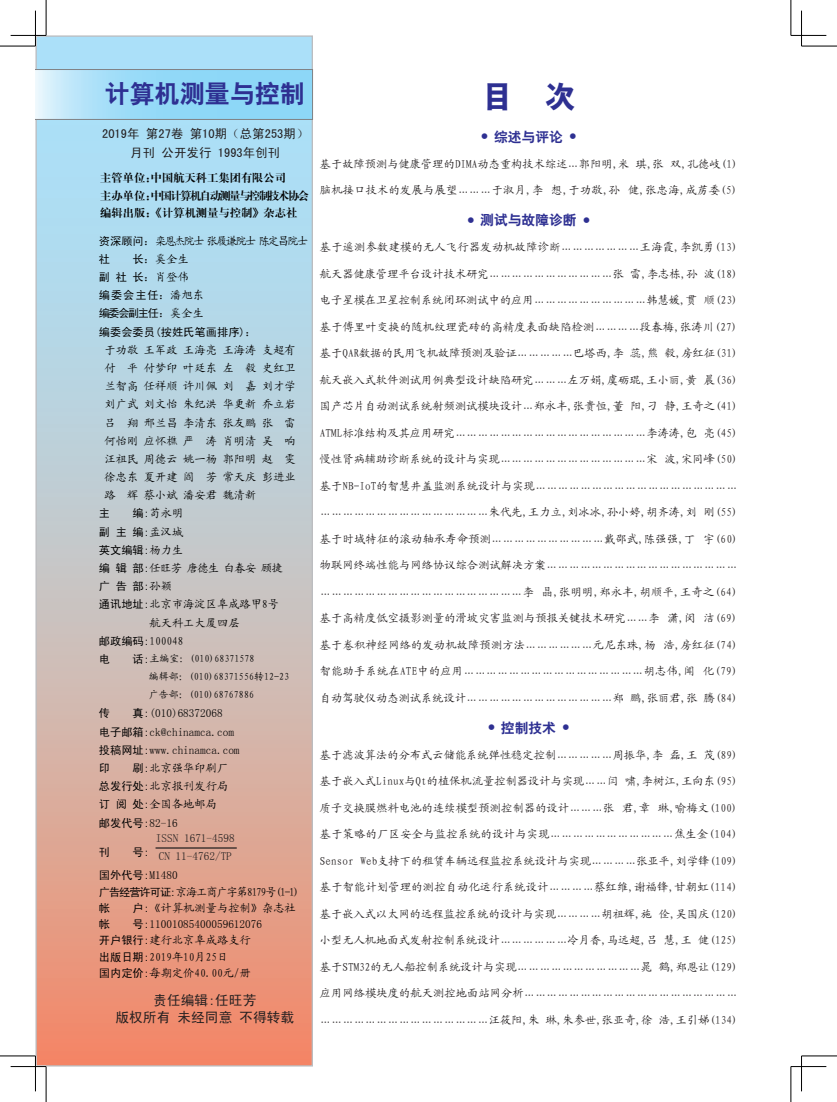
<style>
.page{position:relative;width:837px;height:1102px;background:#fff}
.page>*{position:absolute;margin:0;border:0;box-sizing:border-box;transform-origin:0 0}
.t1{font:31.25px "H Yb 9 gj";color:#2e3092}
.t2{font:25px "H Yb 2 gj";color:#2e3092}
.t3{font:13.75px "H Yb 2 gj";color:#2e3092}
.t4{font:13.75px/16.5px "Sim Hei";color:#231f20;text-align:center}
.t5{font:12.5px/18.8px "Sim Hei";color:#231f20;text-align:center}
.t6{font:11.25px "Kai Ti GB2312";color:#231f20}
.t7{font:11.25px/18.2px "Kai Ti GB2312";color:#000;text-align:justify}
.t8{font:11.25px "Kai Ti GB2312";letter-spacing:.02em;color:#231f20}
.t9{font:11.25px/18.2px "Sim Hei";color:#000}
.t10{font:11.25px/18.2px "Sim Sun";color:#000}
.t11{font:11.25px/17.5px "H Ya 4 gj";color:#000}
.t12{font:11.25px "Kai Ti GB2312";letter-spacing:-.095em;color:#000}
.t13{font:11.25px/17.5px "Sim Sun";color:#231f20}
.t14{font:11.25px "Kai Ti GB2312";letter-spacing:-.15em;color:#000}
.t15{font:11.25px "Kai Ti GB2312";letter-spacing:-.05em;color:#000}
.t16{font:10px/17.9px "Kai Ti GB2312";color:#000}
.s1{font-family:"Sim Hei"}
.s2{font-family:"Kai Ti GB2312"}
.s3{font-family:"Sim Hei";font-size:11.25px}
.s4{font-family:"Sim Sun"}
.s5{font-family:"FZKTK GBK1 0"}
</style>
<div class="page">
<svg style="left:37px;top:37px;width:274px;height:1028px;background:#c9bfbe"></svg>
<hr style="left:155px;top:847px;width:82px;height:2px;background:#231f20">
<svg style="left:35px;top:69px;width:278px;height:51px;background:#9dd8f3"></svg>
<hr style="left:0;top:46px;width:35px;height:1px;background:#000">
<hr style="left:801px;top:46px;width:35px;height:1px;background:#000">
<hr style="left:0;top:1056px;width:35px;height:1px;background:#000">
<hr style="left:801px;top:1056px;width:35px;height:1px;background:#000">
<hr style="left:46px;top:0;width:1px;height:35px;background:#000">
<hr style="left:46px;top:1067px;width:1px;height:35px;background:#000">
<hr style="left:790px;top:0;width:1px;height:35px;background:#000">
<hr style="left:790px;top:1067px;width:1px;height:35px;background:#000">
<hr style="left:11px;top:35px;width:35px;height:1px;background:#000">
<hr style="left:790px;top:35px;width:36px;height:1px;background:#000">
<hr style="left:11px;top:1066px;width:35px;height:1px;background:#000">
<hr style="left:790px;top:1066px;width:36px;height:1px;background:#000">
<hr style="left:35px;top:11px;width:1px;height:35px;background:#000">
<hr style="left:35px;top:1056px;width:1px;height:35px;background:#000">
<hr style="left:801px;top:11px;width:1px;height:35px;background:#000">
<hr style="left:801px;top:1056px;width:1px;height:35px;background:#000">
<h2 class="t2" style="left:105px;top:81px;width:202px">计算机测量与控制</h2>
<p class="t5" style="left:102px;top:124px;width:208px">2019年 第27卷 第10期（总第253期）月刊 公开发行 1993年创刊</p>
<p class="t11" style="left:100px;top:169px;width:210px">主管单位:中国航天科工集团有限公司<br>主办单位:中国计算机自动测量与控制技术协会编辑出版:《计算机测量与控制》杂志社</p>
<p class="t14" style="left:99px;top:235px;width:211px"><span class="s1">资深顾问：</span>栾恩杰院士 张履谦院士 陈定昌院士</p>
<p class="t9" style="left:99px;top:250px;width:13px">社</p>
<p class="t7" style="left:133px;top:250px;width:58px"><span class="s1">长：</span>奚全生</p>
<p class="t9" style="left:99px;top:268px;width:159px">副社长：<span class="s2">肖登伟<br></span>编委会主任：<span class="s2">潘旭东<br></span>编委会副主任：<span class="s2">奚全生<br></span>编委会委员(按姓氏笔画排序)：</p>
<p class="t7" style="left:104px;top:341px;width:193px">于功敬 王军政王海亮 王海涛 支超有付　平 付梦印 叶廷东 左　毅 史红卫兰智高 任祥顺 许川佩 刘　嘉刘才学刘广武 刘文怡 朱纪洪 华更新乔立岩吕 翔 邢兰昌 李清东 张友鹏 张 雷何怡刚 应怀樵 严 涛 肖明清 吴　响汪祖民周德云 姚一杨 郭阳明 赵 雯徐忠东 夏开建 阎 芳 常天庆 彭进业路 辉 蔡小斌 潘安君 魏清新</p>
<p class="t9" style="left:99px;top:504px;width:13px">主</p>
<p class="t7" style="left:133px;top:504px;width:52px"><span class="s1">编:</span>苟永明</p>
<p class="t9" style="left:99px;top:523px;width:86px">副主编:<span class="s2">孟汉城</span>英文编辑:<span class="s2">杨力生</span></p>
<p class="t15" style="left:99px;top:562px;width:185px"><span class="s1">编辑部:</span>任旺芳 唐德生 白春安 顾捷</p>
<p class="t9" style="left:99px;top:577px;width:75px">广告部:<span class="s2">孙颖</span></p>
<p class="t7" style="left:99px;top:595px;width:181px"><span class="s1">通讯地址:</span>北京市海淀区阜成路甲8号</p>
<p class="t7" style="left:149px;top:613px;width:91px">航天科工大厦四层</p>
<p class="t7" style="left:99px;top:632px;width:86px"><span class="s1">邮政编码:</span>100048</p>
<p class="t9" style="left:99px;top:650px;width:13px">电</p>
<p class="t16" style="left:149px;top:650px;width:141px;text-indent:-16px"><span class="s3">话:</span>主编室：(010)68371578<br>编辑部：(010)68371556转12-23广告部：(010)68767886</p>
<p class="t9" style="left:99px;top:704px;width:13px">传</p>
<p class="t10" style="left:99px;top:704px;width:142px;text-indent:34px"><span class="s1">真:</span>(010)68372068<br><span class="s1">电子邮箱:</span>ck@chinamca.com<span class="s1">投稿网址:</span>www.chinamca.com</p>
<p class="t9" style="left:99px;top:759px;width:13px">印</p>
<p class="t7" style="left:99px;top:759px;width:131px;text-indent:34px"><span class="s1">刷:</span>北京强华印刷厂<span class="s1">总发行处:</span>北京报刊发行局<span class="s1">订阅处:</span>全国各地邮局</p>
<p class="t9" style="left:99px;top:813px;width:80px">邮发代号:<span class="s4">82-16</span></p>
<p class="t9" style="left:99px;top:843px;width:13px">刊</p>
<p class="t13" style="left:156px;top:830px;width:80px">ISSN 1671-4598<br>CN 11-4762/TP</p>
<p class="t9" style="left:99px;top:840px;width:80px;line-height:23.4px;text-align:center">号:<br>国外代号:<span class="s4">M1480</span></p>
<p class="t12" style="left:99px;top:886px;width:202px"><span class="s1">广告经营许可证:</span>京海工商广字第8179号(1-1)</p>
<p class="t9" style="left:99px;top:899px;width:13px">帐</p>
<p class="t7" style="left:133px;top:899px;width:165px"><span class="s1">户:</span>《计算机测量与控制》杂志社</p>
<p class="t9" style="left:99px;top:915px;width:13px">帐</p>
<p class="t10" style="left:133px;top:915px;width:131px"><span class="s1">号:</span>11001085400059612076</p>
<p class="t7" style="left:99px;top:932px;width:153px;line-height:16.2px;text-align:left"><span class="s1">开户银行:</span>建行北京阜成路支行<span class="s1">出版日期:</span>2019年10月25日<br><span class="s1">国内定价:</span>每期定价40.00元/册</p>
<p class="t4" style="left:115px;top:992px;width:180px">责任编辑:任旺芳<br>版权所有 未经同意 不得转载</p>
<h1 class="t1" style="left:481px;top:81px;width:95px">目 次</h1>
<p class="t3" style="left:481px;top:130px;width:96px"><sup>●</sup> 综述与评论 <sup>●</sup></p>
<p class="t6" style="left:320px;top:158px;width:419px">基于故障预测与健康管理的DIMA动态重构技术综述…郭阳明,米 琪,张 双,孔德岐(1)</p>
<p class="t8" style="left:320px;top:185px;width:419px">脑机接口技术的发展与展望………于淑月,李 想,于功敬,孙 健,张忠海,成苈委(5)</p>
<p class="t3" style="left:467px;top:213px;width:123px"><sup>●</sup> 测试与故障诊断 <sup>●</sup></p>
<p class="t8" style="left:320px;top:242px;width:419px">基于遥测参数建模的无人飞行器发动机故障诊断…………………王海霞,李凯勇(13)</p>
<p class="t6" style="left:320px;top:268px;width:419px">航天器健康管理平台设计技术研究……………………………张 雷,李志栋,孙 波(18)</p>
<p class="t6" style="left:320px;top:295px;width:419px">电子星模在卫星控制系统闭环测试中的应用…………………………韩慧媛,贯 顺(23)</p>
<p class="t6" style="left:320px;top:321px;width:419px">基于傅里叶变换的随机纹理瓷砖的高精度表面缺陷检测…………段春梅,张涛川(27)</p>
<p class="t6" style="left:320px;top:348px;width:419px">基于QAR数据的民用飞机故障预测及验证……………巴塔西,李 蕊,熊 毅,房红征(31)</p>
<p class="t6" style="left:320px;top:374px;width:419px">航天嵌入式软件测试用例典型设计缺陷研究………左万娟,虞砺琨,王小丽,黄 晨(36)</p>
<p class="t6" style="left:320px;top:401px;width:419px">国产芯片自动测试系统射频测试模块设计…郑永丰,张贵恒,董 阳,刁 静,王奇之(41)</p>
<p class="t6" style="left:320px;top:427px;width:419px">ATML标准结构及其应用研究……………………………………………李涛涛,包 亮(45)</p>
<p class="t6" style="left:320px;top:454px;width:419px">慢性肾病辅助诊断系统的设计与实现…………………………………宋 波,宋同峰(50)</p>
<p class="t6" style="left:320px;top:480px;width:419px">基于NB-IoT的智慧井盖监测系统设计与实现………………………………………………</p>
<p class="t6" style="left:320px;top:507px;width:419px">………………………………………朱代先,王力立,刘冰冰,孙小婷,胡齐涛,刘 刚(55)</p>
<p class="t6" style="left:320px;top:533px;width:419px">基于时域特征的滚动轴承寿命预测…………………………戴邵武,陈强强,丁 宇(60)</p>
<p class="t6" style="left:320px;top:560px;width:419px">物联网终端性能与网络协议综合测试解决方案……………………………………………</p>
<p class="t8" style="left:320px;top:586px;width:419px">………………………………………………李 晶,张明明,郑永丰,胡顺平,王奇之(64)</p>
<p class="t6" style="left:320px;top:613px;width:419px">基于高精度低空摄影测量的滑坡灾害监测与预报关键技术研究……李 潇,闵 洁(69)</p>
<p class="t6" style="left:320px;top:639px;width:419px">基于卷积神经网络的发动机故障预测方法………………元尼东珠,杨 浩,房红征(74)</p>
<p class="t8" style="left:320px;top:666px;width:419px">智能助手系统在ATE中的应用…………………………………………胡志伟,闻 化(79)</p>
<p class="t6" style="left:320px;top:692px;width:419px">自动驾驶仪动态测试系统设计…………………………………郑 鹏,张丽君,张 腾(84)</p>
<p class="t3" style="left:488px;top:721px;width:82px"><sup>●</sup> 控制技术 <sup>●</sup></p>
<p class="t6" style="left:320px;top:749px;width:419px">基于滤波算法的分布式云储能系统弹性稳定控制……………周振华,李 磊,王 茂(89)</p>
<p class="t6" style="left:320px;top:776px;width:419px">基于嵌入式Linux与Qt的植保机流量控制器设计与实现……闫 啸,李树江,王向东(95)</p>
<p class="t6" style="left:320px;top:802px;width:419px">质子交换膜燃料电池的连续模型预测控制器的设计………张 君,章 琳,喻梅文(100)</p>
<p class="t8" style="left:320px;top:829px;width:419px">基于策略的厂区安全与监控系统的设计与实现……………………………焦生金(104)</p>
<p class="t6" style="left:320px;top:855px;width:419px">Sensor Web支持下的租赁车辆远程监控系统设计与实现…………张亚平,刘学锋(109)</p>
<p class="t6" style="left:320px;top:882px;width:419px">基于智能计划管理的测控自动化运行系统设计…………蔡红维,谢福锋,甘朝虹(114)</p>
<p class="t6" style="left:320px;top:908px;width:419px">基于嵌入式以太网的远程监控系统的设计与实现…………胡祖辉,施 <span class="s5">佺</span>,吴国庆(120)</p>
<p class="t6" style="left:320px;top:935px;width:419px">小型无人机地面式发射控制系统设计………………冷月香,马远超,吕 慧,王 健(125)</p>
<p class="t6" style="left:320px;top:961px;width:419px">基于STM32的无人船控制系统设计与实现……………………………晁 鹤,郑恩让(129)</p>
<p class="t6" style="left:320px;top:988px;width:419px">应用网络模块度的航天测控地面站网分析…………………………………………………</p>
<p class="t6" style="left:320px;top:1014px;width:419px">………………………………………汪筱阳,朱 琳,朱参世,张亚奇,徐 浩,王引娣(134)</p>
</div>
